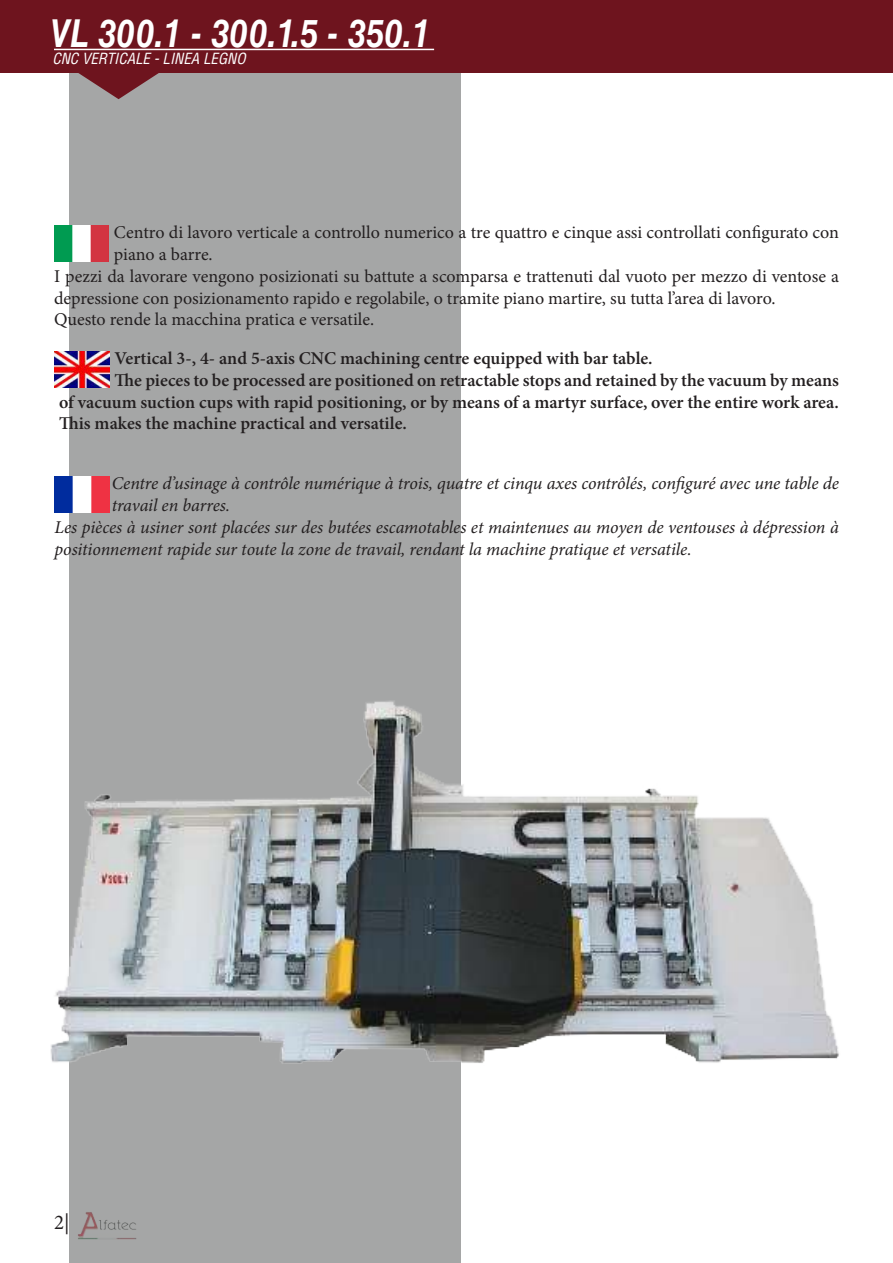
<style>
.page{position:relative;width:893px;height:1263px;background:#fff}
.page>*{position:absolute;margin:0;border:0;box-sizing:border-box;transform-origin:0 0}
.t1{font:italic 700 38.55px "Helvetica LT Std";color:#fff;scale:.86 1}
.t2{font:21px "Minion Pro";color:#231f20}
.t3{font:18px/21.6px "Minion Pro";color:#231f20}
.t4{font:italic 18px/21.6px "Minion Pro";letter-spacing:-.01em;color:#231f20}
.t5{font:600 18px/21.6px "Minion Pro";color:#231f20}
.t6{font:italic condensed 15px "Helvetica LT Std";color:#fff}
</style>
<div class="page">
<div style="left:70px;top:51px;width:391px;height:1212px;background:#a5a6a6"></div>
<svg style="left:52px;top:72px;width:133px;height:27px"></svg>
<div style="left:0;top:0;width:893px;height:72px;background:#6e141e"></div>
<hr style="left:54px;top:49px;width:380px;height:1px;background:#fff">
<img style="left:54px;top:225px;width:55px;height:36px">
<img style="left:55px;top:476px;width:55px;height:36px">
<img style="left:55px;top:351px;width:55px;height:36px">
<img style="left:50px;top:683px;width:789px;height:409px">
<h1 class="t1" style="left:50px;top:10px;width:443px">VL 300.1 - 300.1.5 - 350.1</h1>
<p class="t6" style="left:52px;top:49px;width:195px">CNC VERTICALE - LINEA LEGNO</p>
<p class="t3" style="left:114px;top:222px;width:726px">Centro di lavoro verticale a controllo numerico a tre quattro e cinque assi controllati configurato con piano a barre.</p>
<p class="t3" style="left:54px;top:266px;width:786px">I pezzi da lavorare vengono posizionati su battute a scomparsa e trattenuti dal vuoto per mezzo di ventose a depressione con posizionamento rapido e regolabile, o tramite piano martire, su tutta l’area di lavoro.<br>Questo rende la macchina pratica e versatile.</p>
<p class="t5" style="left:115px;top:348px;width:726px">Vertical 3-, 4- and 5-axis CNC machining centre equipped with bar table.<br>The pieces to be processed are positioned on retractable stops and retained by the vacuum by means</p>
<p class="t5" style="left:59px;top:391px;width:781px">of vacuum suction cups with rapid positioning, or by means of a martyr surface, over the entire work area.<br>This makes the machine practical and versatile.</p>
<p class="t4" style="left:112px;top:473px;width:729px">Centre d’usinage à contrôle numérique à trois, quatre et cinqu axes contrôlés, configuré avec une table de travail en barres.</p>
<p class="t4" style="left:55px;top:516px;width:786px">Les pièces à usiner sont placées sur des butées escamotables et maintenues au moyen de ventouses à dépression à positionnement rapide sur toute la zone de travail, rendant la machine pratique et versatile.</p>
<p class="t2" style="left:54px;top:1208px;width:17px">2|</p>
</div>
